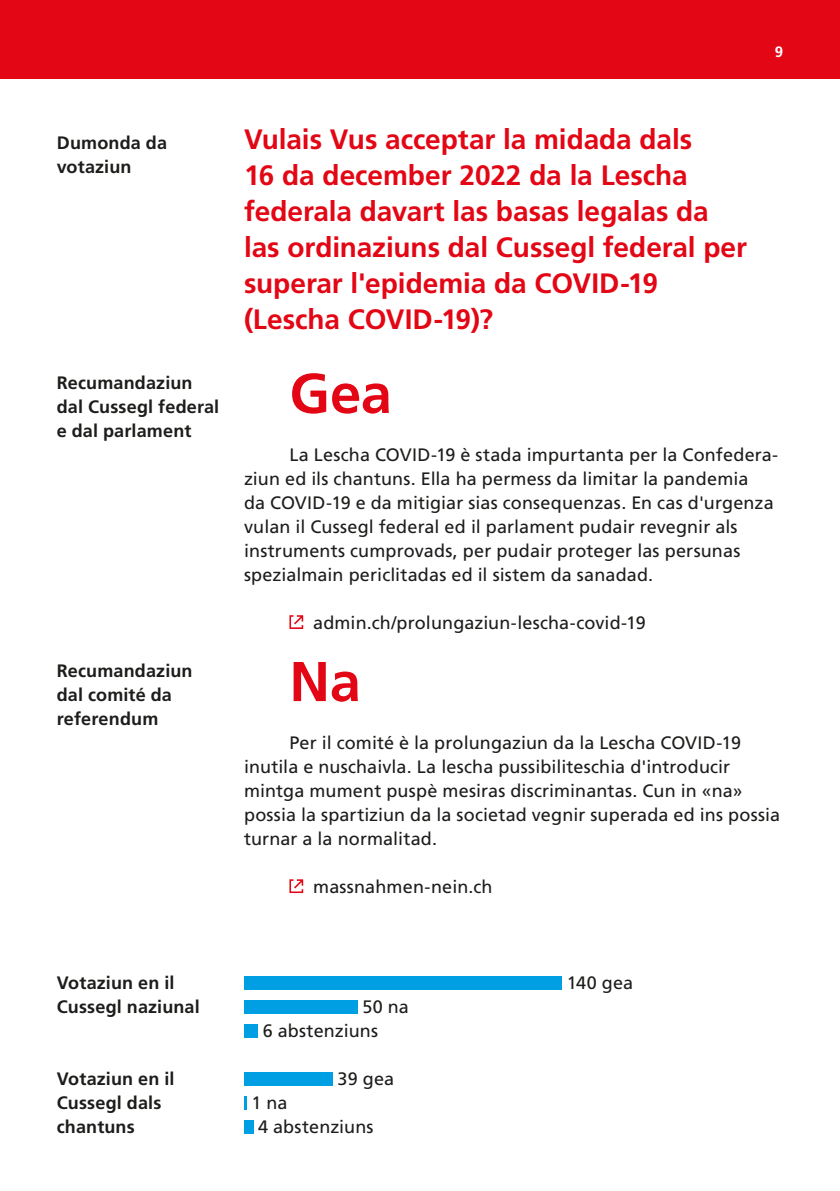
<style>
.page{position:relative;width:840px;height:1191px;background:#fff}
.page>*{position:absolute;margin:0;border:0;box-sizing:border-box;transform-origin:0 0}
.t1{font:700 56px "Frutiger LT Pro";color:#e30614}
.t2{font:700 28px/36px "Frutiger LT Pro";letter-spacing:-.005em;color:#e30614}
.t3{font:18px/24px "Frutiger LT Pro";letter-spacing:.005em;color:#1d1d1b}
.t4{font:700 18px/24px "Frutiger LT Pro";letter-spacing:.01em;color:#1d1d1b}
.t5{font:700 15px "Frutiger LT Pro";color:#fff}
</style>
<div class="page">
<div style="left:0;top:0;width:839px;height:78px;background:#e30614"></div>
<svg style="left:289px;top:879px;width:14px;height:14px"></svg>
<svg style="left:289px;top:615px;width:14px;height:14px"></svg>
<div style="left:244px;top:976px;width:317px;height:13px;background:#009fe3"></div>
<div style="left:244px;top:1000px;width:113px;height:13px;background:#009fe3"></div>
<div style="left:244px;top:1024px;width:13px;height:13px;background:#009fe3"></div>
<div style="left:244px;top:1072px;width:88px;height:13px;background:#009fe3"></div>
<svg style="left:244px;top:1096px;width:2px;height:13px"></svg>
<div style="left:244px;top:1120px;width:9px;height:13px;background:#009fe3"></div>
<p class="t5" style="left:774px;top:43px;width:10px">9</p>
<p class="t4" style="left:57px;top:131px;width:112px">Dumonda da votaziun</p>
<p class="t4" style="left:57px;top:371px;width:164px">Recumandaziun dal Cussegl federal e dal parlament</p>
<p class="t4" style="left:57px;top:659px;width:137px">Recumandaziun dal comité da referendum</p>
<h2 class="t2" style="left:244px;top:121px;width:504px">Vulais Vus acceptar la midada dals<br>16 da december 2022 da la Lescha federala davart las basas legalas da las ordinaziuns dal Cussegl federal per superar l'epidemia da COVID-19 (Lescha COVID-19)?</h2>
<h1 class="t1" style="left:289px;top:360px;width:104px">Gea</h1>
<p class="t3" style="left:244px;top:443px;width:535px;text-indent:45px">La Lescha COVID-19 è stada impurtanta per la Confedera&shy;ziun ed ils chantuns. Ella ha permess da limitar la pandemia<br>da COVID-19 e da mitigiar sias consequenzas. En cas d'urgenza vulan il Cussegl federal ed il parlament pudair revegnir als instruments cumprovads, per pudair proteger las persunas spezialmain periclitadas ed il sistem da sanadad.</p>
<p class="t3" style="left:313px;top:611px;width:334px">admin.ch/prolungaziun-lescha-covid-19</p>
<h1 class="t1" style="left:289px;top:648px;width:73px">Na</h1>
<p class="t3" style="left:244px;top:731px;width:537px;text-indent:45px">Per il comité è la prolungaziun da la Lescha COVID-19 inutila e nuschaivla. La lescha pussibiliteschia d'introducir mintga mument puspè mesiras discriminantas. Cun in «na» possia la spartiziun da la societad vegnir superada ed ins possia turnar a la normalitad.</p>
<p class="t3" style="left:313px;top:875px;width:181px">massnahmen-nein.ch</p>
<p class="t4" style="left:57px;top:971px;width:144px">Votaziun en il<br>Cussegl naziunal</p>
<p class="t4" style="left:57px;top:1067px;width:119px">Votaziun en il<br>Cussegl dals chantuns</p>
<p class="t3" style="left:262px;top:995px;width:148px;text-indent:100px">50 na<br>6 abstenziuns</p>
<p class="t3" style="left:337px;top:1067px;width:58px">39 gea</p>
<p class="t3" style="left:258px;top:1091px;width:117px;text-indent:-7px">1 na<br>4 abstenziuns</p>
<p class="t3" style="left:566px;top:971px;width:68px">140 gea</p>
</div>
